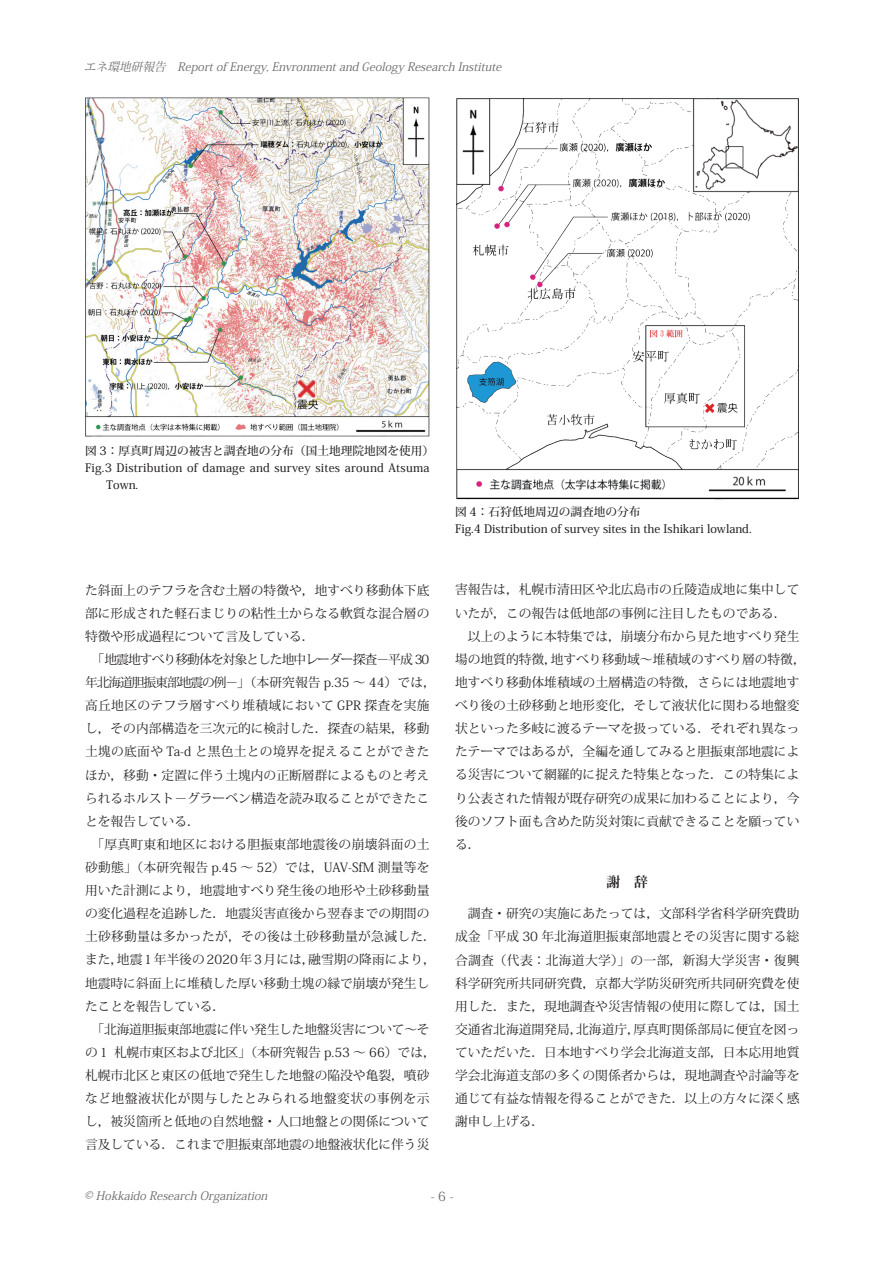
<style>
.page{position:relative;width:893px;height:1263px;background:#fff}
.page>*{position:absolute;margin:0;border:0;box-sizing:border-box;transform-origin:0 0}
.t1{font:700 13.8px "Koz Min Pr 6 N";color:#231f20}
.t2{font:12.75px/23.1px "Koz Min Pr 6 N";color:#231f20}
.t3{font:12.75px "Koz Min Pr 6 N";letter-spacing:.02em;color:#231f20}
.t4{font:12.75px "Koz Min Pr 6 N";letter-spacing:-.08em;color:#231f20}
.t5{font:12.75px "Koz Min Pr 6 N";letter-spacing:-.03em;color:#231f20}
.t6{font:12.75px "Koz Min Pr 6 N";letter-spacing:-.075em;color:#231f20}
.t7{font:12.75px "Koz Min Pr 6 N";letter-spacing:.025em;color:#231f20}
.t8{font:12.75px "Koz Min Pr 6 N";letter-spacing:.03em;color:#231f20}
.t9{font:12.75px "Koz Min Pr 6 N";letter-spacing:-.02em;color:#231f20}
.t10{font:12.75px "Koz Min Pr 6 N";letter-spacing:.04em;color:#231f20}
.t11{font:12.75px "Koz Min Pr 6 N";color:#6b6b6e}
.t12{font:500 11.7px/17px "Koz Min Pr 6 N";color:#231f20}
.t13{font:italic 11.7px "Koz Min Pr 6 N";color:#6b6b6e}
.t14{font:500 11.7px "Koz Min Pr 6 N";letter-spacing:.02em;color:#231f20}
</style>
<div class="page">
<img style="left:85px;top:98px;width:344px;height:338px">
<img style="left:456px;top:98px;width:343px;height:401px">
<p class="t13" style="left:84px;top:60px;width:423px">エネ環地研報告　Report of Energy, Envronment and Geology Research Institute</p>
<p class="t12" style="left:85px;top:442px;width:351px">図 3：厚真町周辺の被害と調査地の分布（国土地理院地図を使用）</p>
<p class="t14" style="left:85px;top:461px;width:346px">Fig.3 Distribution of damage and survey sites around Atsuma</p>
<p class="t12" style="left:106px;top:476px;width:33px">Town.</p>
<p class="t2" style="left:85px;top:579px;width:346px">た斜面上のテフラを含む土層の特徴や，地すべり移動体下底</p>
<p class="t2" style="left:85px;top:602px;width:346px">部に形成された軽石まじりの粘性土からなる軟質な混合層の</p>
<p class="t2" style="left:85px;top:625px;width:231px">特徴や形成過程について言及している．</p>
<p class="t6" style="left:91px;top:652px;width:339px">「地震地すべり移動体を対象とした地中レーダー探査－平成 30</p>
<p class="t4" style="left:85px;top:675px;width:352px">年北海道胆振東部地震の例－」（本研究報告 p.35 ～ 44）では，</p>
<p class="t8" style="left:85px;top:698px;width:346px">高丘地区のテフラ層すべり堆積域において GPR 探査を実施</p>
<p class="t2" style="left:85px;top:717px;width:346px">し，その内部構造を三次元的に検討した．探査の結果，移動</p>
<p class="t7" style="left:85px;top:744px;width:346px">土塊の底面や Ta-d と黒色土との境界を捉えることができた</p>
<p class="t2" style="left:85px;top:764px;width:346px">ほか，移動・定置に伴う土塊内の正断層群によるものと考え</p>
<p class="t2" style="left:85px;top:787px;width:346px">られるホルスト－グラーベン構造を読み取ることができたこ</p>
<p class="t2" style="left:85px;top:810px;width:116px">とを報告している．</p>
<p class="t3" style="left:91px;top:837px;width:340px">「厚真町東和地区における胆振東部地震後の崩壊斜面の土</p>
<p class="t3" style="left:85px;top:860px;width:346px">砂動態」（本研究報告 p.45 ～ 52）では，UAV-SfM 測量等を</p>
<p class="t2" style="left:85px;top:879px;width:346px">用いた計測により，地震地すべり発生後の地形や土砂移動量</p>
<p class="t2" style="left:85px;top:902px;width:346px">の変化過程を追跡した．地震災害直後から翌春までの期間の</p>
<p class="t3" style="left:85px;top:929px;width:352px">土砂移動量は多かったが，その後は土砂移動量が急減した．</p>
<p class="t2" style="left:85px;top:948px;width:352px">また，地震1年半後の2020年3月には，融雪期の降雨により，</p>
<p class="t2" style="left:85px;top:972px;width:346px">地震時に斜面上に堆積した厚い移動土塊の縁で崩壊が発生し</p>
<p class="t2" style="left:85px;top:995px;width:142px">たことを報告している．</p>
<p class="t9" style="left:91px;top:1022px;width:340px">「北海道胆振東部地震に伴い発生した地盤災害について～そ</p>
<p class="t5" style="left:85px;top:1045px;width:352px">の１札幌市東区および北区」（本研究報告 p.53 ～ 66）では，</p>
<p class="t2" style="left:85px;top:1064px;width:346px">札幌市北区と東区の低地で発生した地盤の陥没や亀裂，噴砂</p>
<p class="t10" style="left:85px;top:1091px;width:346px">など地盤液状化が関与したとみられる地盤変状の事例を示</p>
<p class="t2" style="left:85px;top:1110px;width:346px">し，被災箇所と低地の自然地盤・人口地盤との関係について</p>
<p class="t2" style="left:85px;top:1133px;width:346px">言及している．これまで胆振東部地震の地盤液状化に伴う災</p>
<p class="t12" style="left:455px;top:504px;width:298px">図 4：石狩低地周辺の調査地の分布<br>Fig.4 Distribution of survey sites in the Ishikari lowland.</p>
<p class="t2" style="left:455px;top:578px;width:346px">害報告は，札幌市清田区や北広島市の丘陵造成地に集中していたが，この報告は低地部の事例に注目したものである．</p>
<p class="t2" style="left:455px;top:625px;width:352px;text-indent:13px">以上のように本特集では，崩壊分布から見た地すべり発生場の地質的特徴，地すべり移動域～堆積域のすべり層の特徴，地すべり移動体堆積域の土層構造の特徴，さらには地震地すべり後の土砂移動と地形変化，そして液状化に関わる地盤変状といった多岐に渡るテーマを扱っている．それぞれ異なったテーマではあるが，全編を通してみると胆振東部地震による災害について網羅的に捉えた特集となった．この特集により公表された情報が既存研究の成果に加わることにより，今後のソフト面も含めた防災対策に貢献できることを願っている．</p>
<p class="t1" style="left:606px;top:874px;width:43px">謝　辞</p>
<p class="t2" style="left:455px;top:902px;width:346px;text-align:justify;text-indent:13px">調査・研究の実施にあたっては，文部科学省科学研究費助成金「平成 30 年北海道胆振東部地震とその災害に関する総合調査（代表：北海道大学）」の一部，新潟大学災害・復興科学研究所共同研究費，京都大学防災研究所共同研究費を使用した．また，現地調査や災害情報の使用に際しては，国土交通省北海道開発局，北海道庁，厚真町関係部局に便宜を図っていただいた．日本地すべり学会北海道支部，日本応用地質学会北海道支部の多くの関係者からは，現地調査や討論等を通じて有益な情報を得ることができた．以上の方々に深く感謝申し上げる．</p>
<p class="t13" style="left:84px;top:1189px;width:189px">©︎ Hokkaido Research Organization</p>
<p class="t11" style="left:431px;top:1189px;width:24px">-6-</p>
</div>
